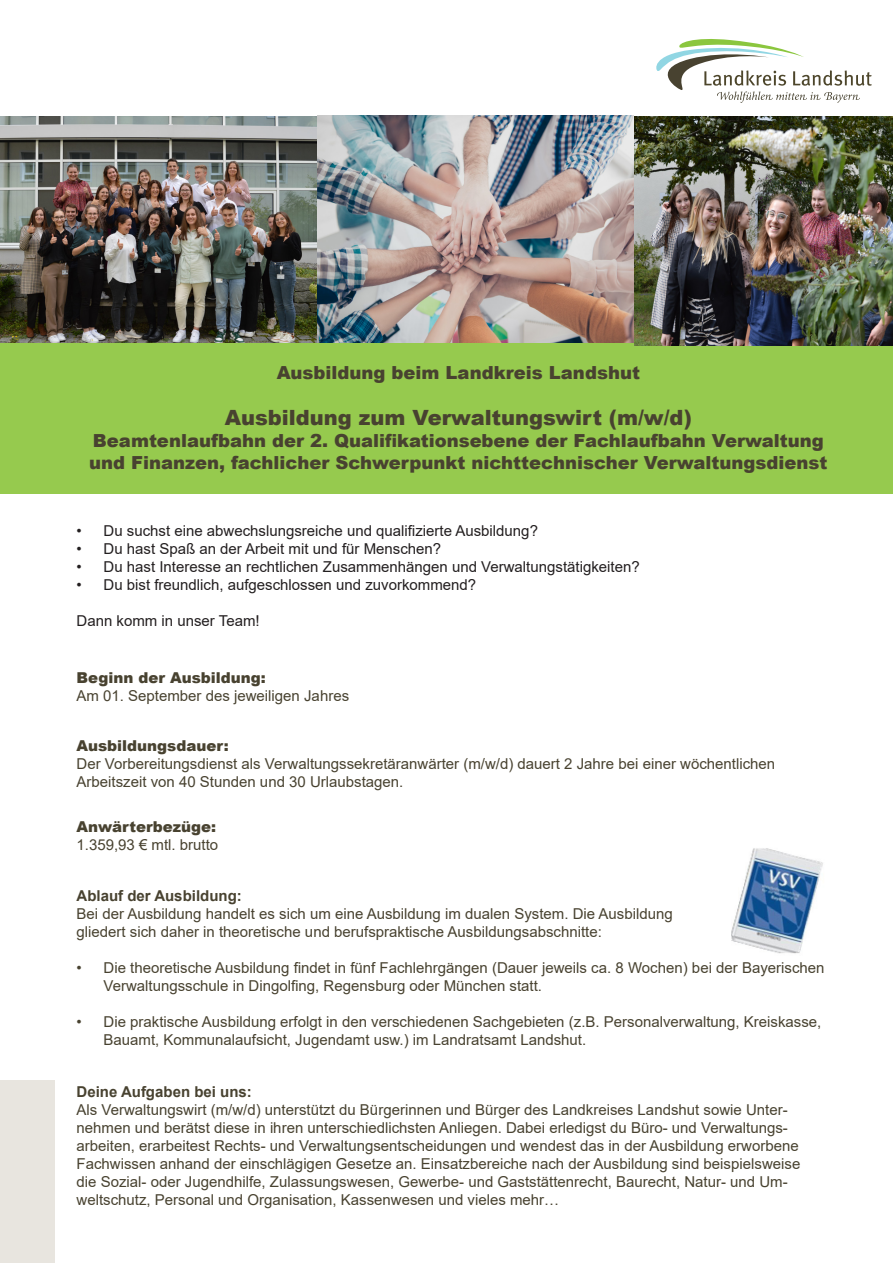
<style>
.page{position:relative;width:893px;height:1263px;background:#fff}
.page>*{position:absolute;margin:0;border:0;box-sizing:border-box;transform-origin:0 0}
.t1{font:900 21px "Arial";color:#484230}
.t2{font:900 18px/21.6px "Arial";color:#484230}
.t3{font:15px/18px "Arial";color:#484230}
.t4{font:15px "Arial";color:#231f20}
.t5{font:900 15px "Arial";color:#484230}
.t6{font:700 15px "Arial";color:#484230}
</style>
<div class="page">
<svg style="left:656px;top:39px;width:216px;height:64px"></svg>
<div style="left:0;top:1081px;width:54px;height:182px;background:#e8e5df"></div>
<img style="left:0;top:117px;width:317px;height:226px">
<img style="left:317px;top:116px;width:576px;height:227px">
<div style="left:0;top:343px;width:893px;height:151px;background:#96ca4e"></div>
<img style="left:731px;top:848px;width:92px;height:106px">
<p class="t2" style="left:277px;top:361px;width:365px">Ausbildung beim Landkreis Landshut</p>
<p class="t1" style="left:225px;top:403px;width:468px">Ausbildung zum Verwaltungswirt (m/w/d)</p>
<p class="t2" style="left:89px;top:429px;width:740px">Beamtenlaufbahn der 2. Qualifikationsebene der Fachlaufbahn Verwaltung und Finanzen, fachlicher Schwerpunkt nichttechnischer Verwaltungsdienst</p>
<p class="t4" style="left:77px;top:520px;width:463px">• Du suchst eine abwechslungsreiche und qualifizierte Ausbildung?</p>
<p class="t4" style="left:77px;top:538px;width:366px">• Du hast Spaß an der Arbeit mit und für Menschen?</p>
<p class="t4" style="left:77px;top:556px;width:565px">• Du hast Interesse an rechtlichen Zusammenhängen und Verwaltungstätigkeiten?</p>
<p class="t4" style="left:77px;top:574px;width:401px">• Du bist freundlich, aufgeschlossen und zuvorkommend?</p>
<p class="t4" style="left:77px;top:610px;width:185px">Dann komm in unser Team!</p>
<p class="t5" style="left:77px;top:667px;width:191px">Beginn der Ausbildung:</p>
<p class="t3" style="left:77px;top:687px;width:274px">Am 01. September des jeweiligen Jahres</p>
<p class="t5" style="left:77px;top:735px;width:154px">Ausbildungsdauer:</p>
<p class="t3" style="left:77px;top:755px;width:700px">Der Vorbereitungsdienst als Verwaltungssekretäranwärter (m/w/d) dauert 2 Jahre bei einer wöchentlichen<br>Arbeitszeit von 40 Stunden und 30 Urlaubstagen.</p>
<p class="t5" style="left:77px;top:816px;width:141px">Anwärterbezüge:</p>
<p class="t3" style="left:77px;top:836px;width:143px">1.359,93 € mtl. brutto</p>
<p class="t6" style="left:77px;top:885px;width:167px">Ablauf der Ausbildung:</p>
<p class="t3" style="left:77px;top:905px;width:598px">Bei der Ausbildung handelt es sich um eine Ausbildung im dualen System. Die Ausbildung</p>
<p class="t3" style="left:77px;top:923px;width:527px">gliedert sich daher in theoretische und berufspraktische Ausbildungsabschnitte:</p>
<p class="t3" style="left:104px;top:959px;width:722px;text-indent:-27px">• Die theoretische Ausbildung findet in fünf Fachlehrgängen (Dauer jeweils ca. 8 Wochen) bei der Bayerischen<br>Verwaltungsschule in Dingolfing, Regensburg oder München statt.</p>
<p class="t3" style="left:104px;top:1013px;width:719px;text-indent:-27px">• Die praktische Ausbildung erfolgt in den verschiedenen Sachgebieten (z.B. Personalverwaltung, Kreiskasse,<br>Bauamt, Kommunalaufsicht, Jugendamt usw.) im Landratsamt Landshut.</p>
<p class="t6" style="left:77px;top:1081px;width:177px">Deine Aufgaben bei uns:</p>
<p class="t3" style="left:77px;top:1101px;width:725px">Als Verwaltungswirt (m/w/d) unterstützt du Bürgerinnen und Bürger des Landkreises Landshut sowie Unter&shy;nehmen und berätst diese in ihren unterschiedlichsten Anliegen. Dabei erledigst du Büro- und Verwaltungs&shy;arbeiten, erarbeitest Rechts- und Verwaltungsentscheidungen und wendest das in der Ausbildung erworbene Fachwissen anhand der einschlägigen Gesetze an. Einsatzbereiche nach der Ausbildung sind beispielsweise die Sozial- oder Jugendhilfe, Zulassungswesen, Gewerbe- und Gaststättenrecht, Baurecht, Natur- und Um&shy;weltschutz, Personal und Organisation, Kassenwesen und vieles mehr…</p>
</div>
